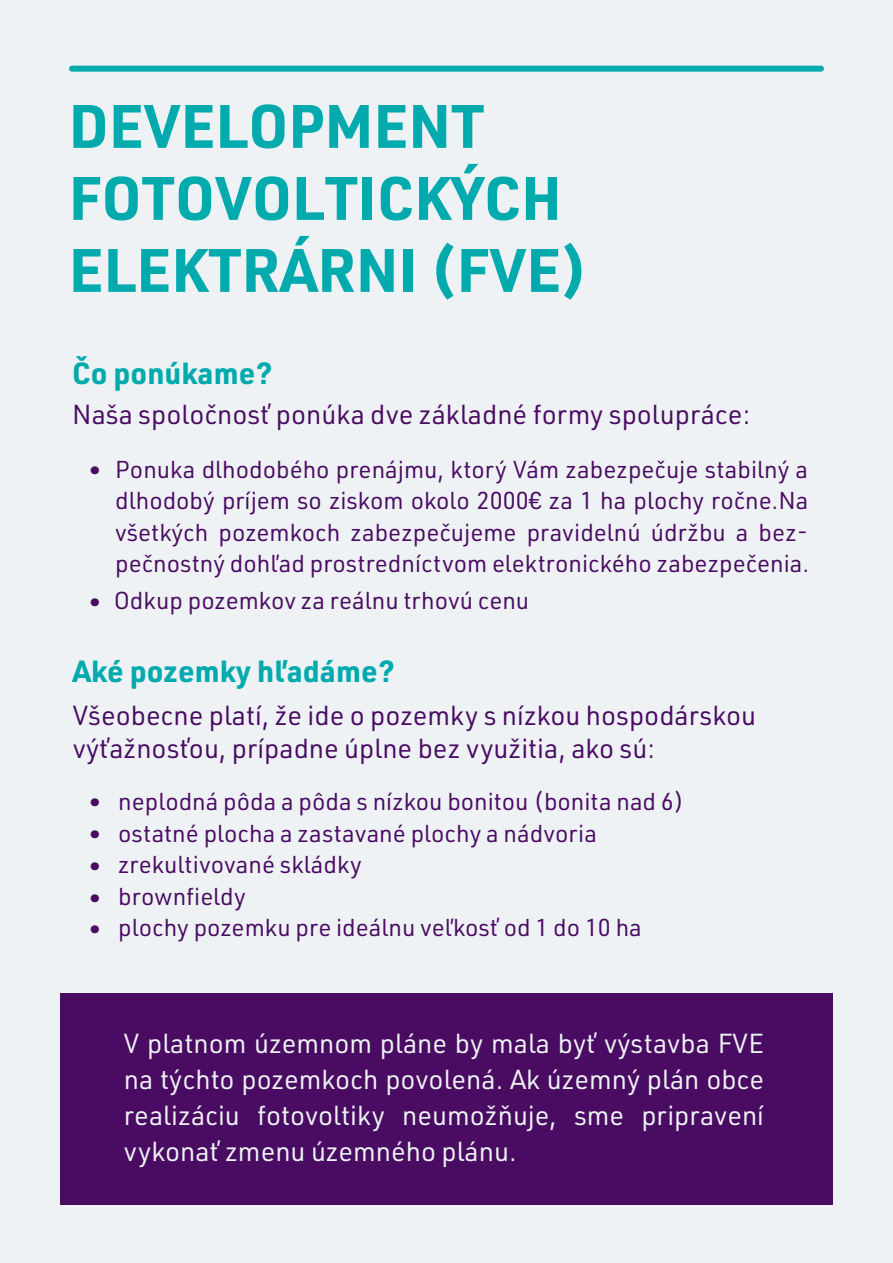
<style>
.page{position:relative;width:893px;height:1263px;background:#eef2f5}
.page>*{position:absolute;margin:0;border:0;box-sizing:border-box;transform-origin:0 0}
.t1{font:700 60px/72px "URWDIN";color:#00aaad}
.t2{font:700 30px "URWDIN";color:#00aaad}
.t3{font:27px/36px "URWDIN";color:#eef2f5;text-align:justify}
.t4{font:27px/33px "URWDIN";color:#4a0c62}
.t5{font:24px/31.5px "URWDIN";color:#4a0c62;text-align:justify}
</style>
<div class="page">
<div style="left:72px;top:66px;width:749px;height:6px;background:#00aaad"></div>
<div style="left:60px;top:993px;width:772px;height:211px;background:#4a0c62"></div>
<h1 class="t1" style="left:69px;top:88px;width:521px">DEVELOPMENT<br>FOTOVOLTICKÝCH<br>ELEKTRÁRNI (FVE)</h1>
<p class="t2" style="left:72px;top:353px;width:202px">Čo ponúkame?</p>
<p class="t4" style="left:72px;top:397px;width:680px">Naša spoločnosť ponúka dve základné formy spolupráce:</p>
<p class="t5" style="left:88px;top:454px;width:14px">•</p>
<p class="t5" style="left:88px;top:586px;width:14px">•</p>
<p class="t5" style="left:115px;top:453px;width:696px">Ponuka dlhodobého prenájmu, ktorý Vám zabezpečuje stabilný a dlhodobý príjem so ziskom okolo 2000€ za 1 ha plochy ročne.Na všetkých pozemkoch zabezpečujeme pravidelnú údržbu a bez&shy;pečnostný dohľad prostredníctvom elektronického zabezpečenia.</p>
<p class="t5" style="left:114px;top:584px;width:417px">Odkup pozemkov za reálnu trhovú cenu</p>
<p class="t2" style="left:72px;top:650px;width:324px">Aké pozemky hľadáme?</p>
<p class="t4" style="left:73px;top:698px;width:685px">Všeobecne platí, že ide o pozemky s nízkou hospodárskou výťažnosťou, prípadne úplne bez využitia, ako sú:</p>
<p class="t5" style="left:88px;top:786px;width:14px">• • • • •</p>
<p class="t5" style="left:118px;top:785px;width:568px;text-align:left">neplodná pôda a pôda s nízkou bonitou (bonita nad 6) ostatné plocha a zastavané plochy a nádvoria zrekultivované skládky<br>brownfieldy<br>plochy pozemku pre ideálnu veľkosť od 1 do 10 ha</p>
<p class="t3" style="left:124px;top:1024px;width:642px">V platnom územnom pláne by mala byť výstavba FVE na týchto pozemkoch povolená. Ak územný plán obce realizáciu fotovoltiky neumožňuje, sme pripravení vykonať zmenu územného plánu.</p>
</div>
